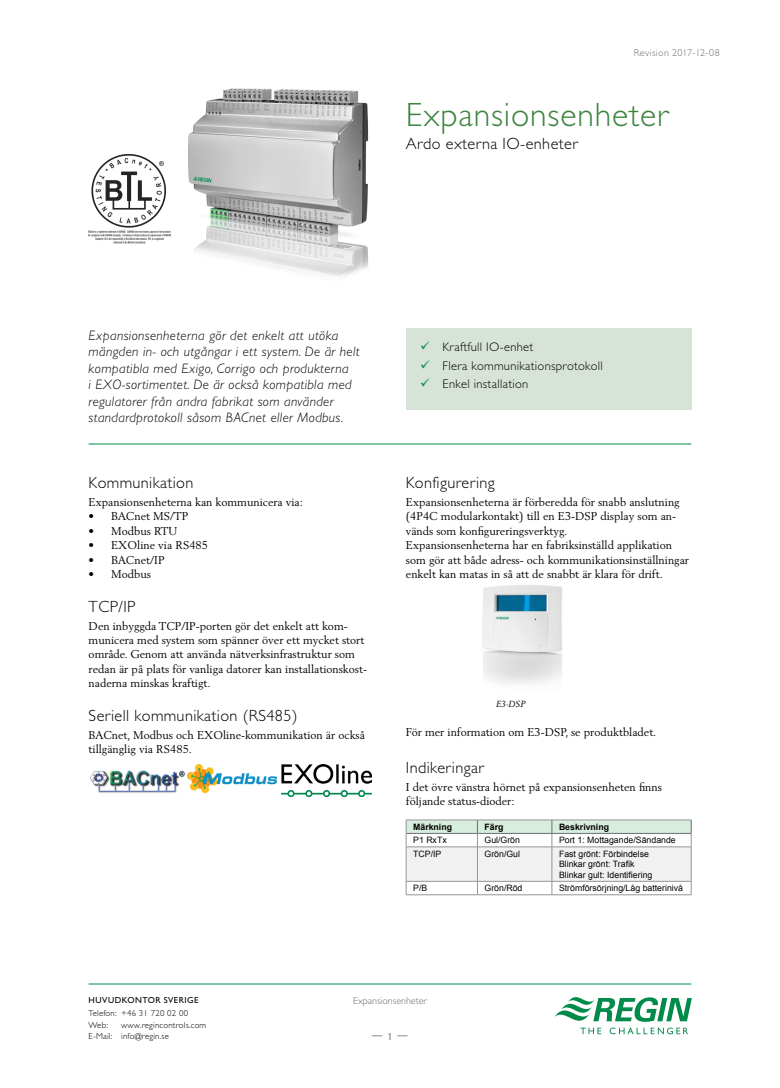
<style>
.page{position:relative;width:780px;height:1088px;background:#fff}
.page>*{position:absolute;margin:0;border:0;box-sizing:border-box;transform-origin:0 0}
.t1{font:300 33.75px "Gill Sans Std";letter-spacing:.025em;color:#3c843f}
.t2{font:300 16.25px "Gill Sans Std";letter-spacing:.025em;color:#000}
.t3{font:italic 300 13.75px/16.5px "Gill Sans Std";letter-spacing:.025em;color:#000}
.t4{font:300 12.5px/18.5px "Gill Sans Std";letter-spacing:.025em;color:#000}
.t5{font:11.25px/14.4px "Berling LT Std";color:#000}
.t6{font:11.25px "Merriweather Sans";color:#939598}
.t7{font:300 10px "Gill Sans Std";letter-spacing:.04em;color:#6d6e71}
.t8{font:300 10px "Gill Sans Std";color:#6d6e71}
.t9{font:8.75px/10.5px "Arial";color:#000}
.t10{font:300 8.75px/11.2px "Gill Sans Std";letter-spacing:.025em;color:#000}
.t11{font:700 8.75px "Arial";color:#000}
.t12{font:8.75px "Gill Sans Std";letter-spacing:.055em;color:#000}
.t13{font:italic 8.75px "Berling LT Std";color:#000}
</style>
<div class="page">
<svg style="left:554px;top:997px;width:137px;height:37px"></svg>
<hr style="left:89px;top:984px;width:602px;height:1px;background:#008b4a">
<img style="left:188px;top:88px;width:181px;height:189px">
<div style="left:406px;top:328px;width:285px;height:82px;background:#d7e3d7"></div>
<hr style="left:89px;top:444px;width:602px;height:1px;background:#008b4a">
<img style="left:90px;top:770px;width:95px;height:23px">
<hr style="left:406px;top:894px;width:71px;height:1px;background:#939598">
<svg style="left:406px;top:820px;width:286px;height:74px"></svg>
<hr style="left:477px;top:894px;width:75px;height:1px;background:#939598">
<hr style="left:552px;top:894px;width:139px;height:1px;background:#939598">
<img style="left:89px;top:154px;width:81px;height:90px">
<img style="left:482px;top:585px;width:81px;height:99px">
<img style="left:188px;top:764px;width:89px;height:29px">
<img style="left:282px;top:764px;width:90px;height:32px">
<p class="t7" style="left:633px;top:47px;width:87px">Revision 2017-12-08</p>
<h1 class="t1" style="left:406px;top:95px;width:264px">Expansionsenheter</h1>
<h2 class="t2" style="left:406px;top:134px;width:173px">Ardo externa IO-enheter</h2>
<p class="t3" style="left:89px;top:327px;width:272px">Expansionsenheterna gör det enkelt att utöka mängden in- och utgångar i ett system. De är helt kompatibla med Exigo, Corrigo och produkterna<br>i EXO-sortimentet. De är också kompatibla med regulatorer från andra fabrikat som använder standardprotokoll såsom BACnet eller Modbus.</p>
<p class="t4" style="left:442px;top:338px;width:162px">Kraftfull IO-enhet<br>Flera kommunikationsprotokoll<br>Enkel installation</p>
<h2 class="t2" style="left:89px;top:473px;width:106px">Kommunikation</h2>
<p class="t5" style="left:89px;top:495px;width:216px">Expansionsenheterna kan kommunicera via:</p>
<p class="t5" style="left:89px;top:509px;width:101px">• BACnet MS/TP</p>
<p class="t5" style="left:89px;top:523px;width:90px">• Modbus RTU</p>
<p class="t5" style="left:89px;top:538px;width:121px">• EXOline via RS485</p>
<p class="t5" style="left:89px;top:552px;width:77px">• BACnet/IP</p>
<p class="t5" style="left:89px;top:567px;width:64px">• Modbus</p>
<h2 class="t2" style="left:89px;top:597px;width:48px">TCP/IP</h2>
<p class="t5" style="left:89px;top:618px;width:280px">Den inbyggda TCP/IP-porten gör det enkelt att kom&shy;municera med system som spänner över ett mycket stort område. Genom att använda nätverksinfrastruktur som redan är på plats för vanliga datorer kan installationskost&shy;naderna minskas kraftigt.</p>
<h2 class="t2" style="left:89px;top:706px;width:210px">Seriell kommunikation (RS485)</h2>
<p class="t5" style="left:89px;top:727px;width:278px">BACnet, Modbus och EXOline-kommunikation är också tillgänglig via RS485.</p>
<h2 class="t2" style="left:406px;top:473px;width:90px">Konfigurering</h2>
<p class="t5" style="left:406px;top:495px;width:284px">Expansionsenheterna är förberedda för snabb anslutning (4P4C modularkontakt) till en E3-DSP display som an&shy;vänds som konfigureringsverktyg.<br>Expansionsenheterna har en fabriksinställd applikation som gör att både adress- och kommunikationsinställningar enkelt kan matas in så att de snabbt är klara för drift.</p>
<p class="t13" style="left:496px;top:699px;width:31px">E3-DSP</p>
<p class="t5" style="left:406px;top:724px;width:252px">För mer information om E3-DSP, se produktbladet.</p>
<h2 class="t2" style="left:406px;top:758px;width:79px">Indikeringar</h2>
<p class="t5" style="left:406px;top:780px;width:257px">I det övre vänstra hörnet på expansionsenheten finns följande status-dioder:</p>
<p class="t11" style="left:413px;top:821px;width:40px">Märkning</p>
<p class="t11" style="left:484px;top:821px;width:20px">Färg</p>
<p class="t11" style="left:559px;top:821px;width:52px">Beskrivning</p>
<p class="t9" style="left:413px;top:835px;width:35px">P1 RxTx</p>
<p class="t9" style="left:484px;top:835px;width:37px">Gul/Grön</p>
<p class="t9" style="left:559px;top:835px;width:118px">Port 1: Mottagande/Sändande</p>
<p class="t9" style="left:413px;top:848px;width:30px">TCP/IP</p>
<p class="t9" style="left:484px;top:848px;width:37px">Grön/Gul</p>
<p class="t9" style="left:559px;top:848px;width:95px">Fast grönt: Förbindelse<br>Blinkar grönt: Trafik<br>Blinkar gult: Identifiering</p>
<p class="t9" style="left:413px;top:883px;width:16px">P/B</p>
<p class="t9" style="left:484px;top:883px;width:39px">Grön/Röd</p>
<p class="t9" style="left:559px;top:883px;width:126px">Strömförsörjning/Låg batterinivå</p>
<p class="t12" style="left:89px;top:995px;width:111px">HUVUDKONTOR SVERIGE</p>
<p class="t10" style="left:89px;top:1008px;width:101px">Telefon: +46 31 720 02 00<br>Web:</p>
<p class="t10" style="left:89px;top:1019px;width:119px;text-indent:32px">www.regincontrols.com<br>E-Mail: info@regin.se</p>
<p class="t8" style="left:353px;top:995px;width:75px">Expansionsenheter</p>
<p class="t6" style="left:371px;top:1028px;width:39px">— 1 —</p>
</div>
